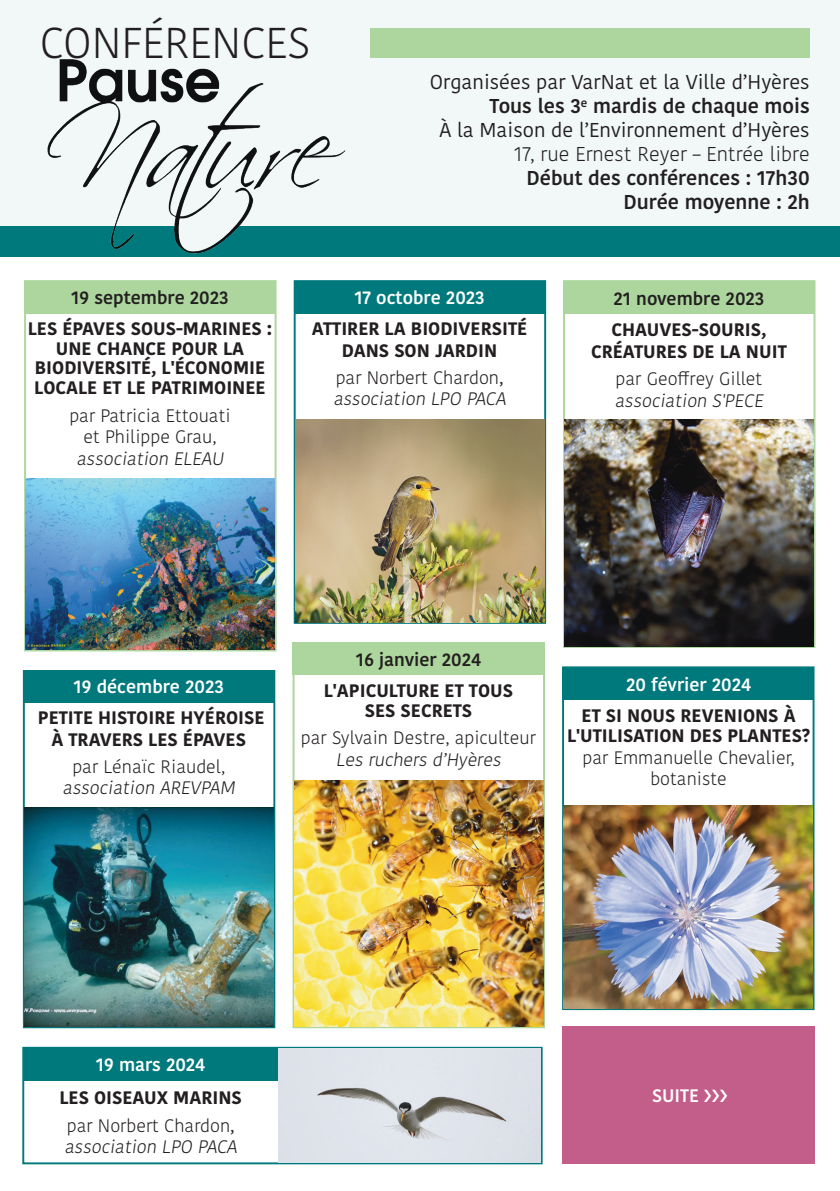
<style>
.page{position:relative;width:840px;height:1191px;background:#fff}
.page>*{position:absolute;margin:0;border:0;box-sizing:border-box;transform-origin:0 0}
.t1{font:300 43px "Kohinoor Bangla";color:#231f20}
.t2{font:20px/24px "Kohinoor Bangla";color:#231f20;text-align:right}
.t3{font:600 20px/24px "Kohinoor Bangla";color:#231f20;text-align:right}
.t4{font:300 20px "Kohinoor Bangla";color:#231f20}
.t5{font:300 18px/21.6px "Kohinoor Bangla";color:#231f20;text-align:center}
.t6{font:700 18px/19.8px "Kohinoor Bangla";color:#231f20;text-align:center}
.t7{font:600 18px "Kohinoor Bangla";color:#fff}
.t8{font:600 18px "Kohinoor Bangla";color:#231f20}
.s1{font-weight:600}
.s2{font-weight:400}
.s3{font-weight:700}
.s4{font-family:"Kremlin Empire";font-weight:400}
</style>
<div class="page">
<div style="left:0;top:0;width:839px;height:257px;background:#f2f8f8"></div>
<div style="left:24px;top:280px;width:252px;height:371px;background:#fff;border:2px solid #acd69d"></div>
<div style="left:561px;top:666px;width:253px;height:344px;background:#fff;border:2px solid #00797c"></div>
<div style="left:293px;top:280px;width:253px;height:344px;background:#fff;border:2px solid #00797c"></div>
<div style="left:562px;top:280px;width:253px;height:368px;border:2px solid #acd69d"></div>
<div style="left:292px;top:646px;width:252px;height:382px;background:#fff;border:2px solid #acd69d"></div>
<div style="left:23px;top:670px;width:252px;height:358px;background:#fff;border:2px solid #00797c"></div>
<div style="left:24px;top:281px;width:251px;height:32px;background:#acd69d"></div>
<div style="left:562px;top:667px;width:251px;height:32px;background:#00797c"></div>
<div style="left:294px;top:281px;width:251px;height:32px;background:#00797c"></div>
<div style="left:563px;top:281px;width:251px;height:32px;background:#acd69d"></div>
<div style="left:292px;top:643px;width:252px;height:32px;background:#acd69d"></div>
<div style="left:23px;top:670px;width:251px;height:32px;background:#00797c"></div>
<img style="left:295px;top:420px;width:249px;height:202px">
<img style="left:26px;top:478px;width:248px;height:171px">
<img style="left:564px;top:420px;width:249px;height:226px">
<img style="left:24px;top:807px;width:249px;height:219px">
<img style="left:294px;top:780px;width:249px;height:246px">
<img style="left:563px;top:805px;width:249px;height:203px">
<div style="left:22px;top:1046px;width:520px;height:118px;background:#fff;border:2px solid #00797c"></div>
<div style="left:24px;top:1048px;width:254px;height:32px;background:#00797c"></div>
<img style="left:278px;top:1048px;width:262px;height:114px">
<div style="left:370px;top:29px;width:439px;height:29px;background:#acd69d"></div>
<div style="left:561px;top:1026px;width:253px;height:138px;background:#c35d89"></div>
<div style="left:0;top:227px;width:839px;height:30px;background:#00797c"></div>
<img style="left:27px;top:59px;width:342px;height:195px">
<h1 class="t1" style="left:40px;top:11px;width:272px">CONFÉRENCES</h1>
<p class="t2" style="left:429px;top:70px;width:381px">Organisées par VarNat et la Ville d’Hyères<br><span class="s1">Tous les 3</span><sup>e</sup> <span class="s1">mardis de chaque mois<br></span>À la Maison de l’Environnement d’Hyères</p>
<p class="t4" style="left:514px;top:139px;width:297px">17, rue Ernest Reyer – Entrée libre</p>
<p class="t3" style="left:526px;top:165px;width:284px">Début des conférences : 17h30<br>Durée moyenne : 2h</p>
<p class="t8" style="left:71px;top:282px;width:159px">19 septembre 2023</p>
<p class="t6" style="left:28px;top:318px;width:246px">LES ÉPAVES SOUS-MARINES :<br>UNE CHANCE POUR LA<br>BIODIVERSITÉ, L'ÉCONOMIE<br>LOCALE ET LE PATRIMOINEE</p>
<p class="t5" style="left:69px;top:404px;width:163px">par Patricia Ettouati et Philippe Grau, association ELEAU</p>
<p class="t7" style="left:354px;top:282px;width:132px">17 octobre 2023</p>
<p class="t6" style="left:312px;top:317px;width:217px;line-height:21.6px">ATTIRER LA BIODIVERSITÉ<br>DANS SON JARDIN</p>
<p class="t5" style="left:333px;top:366px;width:177px;text-align:left">par Norbert Chardon<span class="s2">, </span>association LPO PACA</p>
<p class="t8" style="left:613px;top:284px;width:152px">21 novembre 2023</p>
<p class="t6" style="left:590px;top:318px;width:197px;line-height:21.6px">CHAUVES-SOURIS,<br>CRÉATURES DE LA NUIT</p>
<p class="t5" style="left:614px;top:368px;width:153px;text-align:left">par Geoffrey Gillet association S'PECE</p>
<p class="t7" style="left:73px;top:671px;width:152px">19 décembre 2023</p>
<p class="t6" style="left:38px;top:706px;width:228px;line-height:21.6px">PETITE HISTOIRE HYÉROISE<br>À TRAVERS LES ÉPAVES</p>
<p class="t5" style="left:63px;top:755px;width:177px">par Lénaïc Riaudel, association AREVPAM</p>
<p class="t8" style="left:355px;top:644px;width:127px">16 janvier 2024</p>
<p class="t6" style="left:323px;top:680px;width:191px">L'APICULTURE ET TOUS<br>SES SECRETS</p>
<p class="t5" style="left:301px;top:727px;width:236px">par Sylvain Destre, apiculteur<br>Les ruchers d’Hyères</p>
<p class="t7" style="left:625px;top:670px;width:127px">20 février 2024</p>
<p class="t6" style="left:566px;top:705px;width:244px">ET SI NOUS REVENIONS À<br>L'UTILISATION DES PLANTES?</p>
<p class="t5" style="left:582px;top:746px;width:213px">par Emmanuelle Chevalier, botaniste</p>
<p class="t7" style="left:96px;top:1050px;width:111px">19 mars 2024</p>
<p class="t5" style="left:59px;top:1084px;width:184px;line-height:27.2px"><span class="s3">LES OISEAUX MARINS </span>par Norbert Chardon<span class="s2">,</span></p>
<p class="t5" style="left:64px;top:1135px;width:177px">association LPO PACA</p>
<p class="t7" style="left:651px;top:1080px;width:77px">SUITE <span class="s4">&gt;&gt;&gt;</span></p>
</div>
